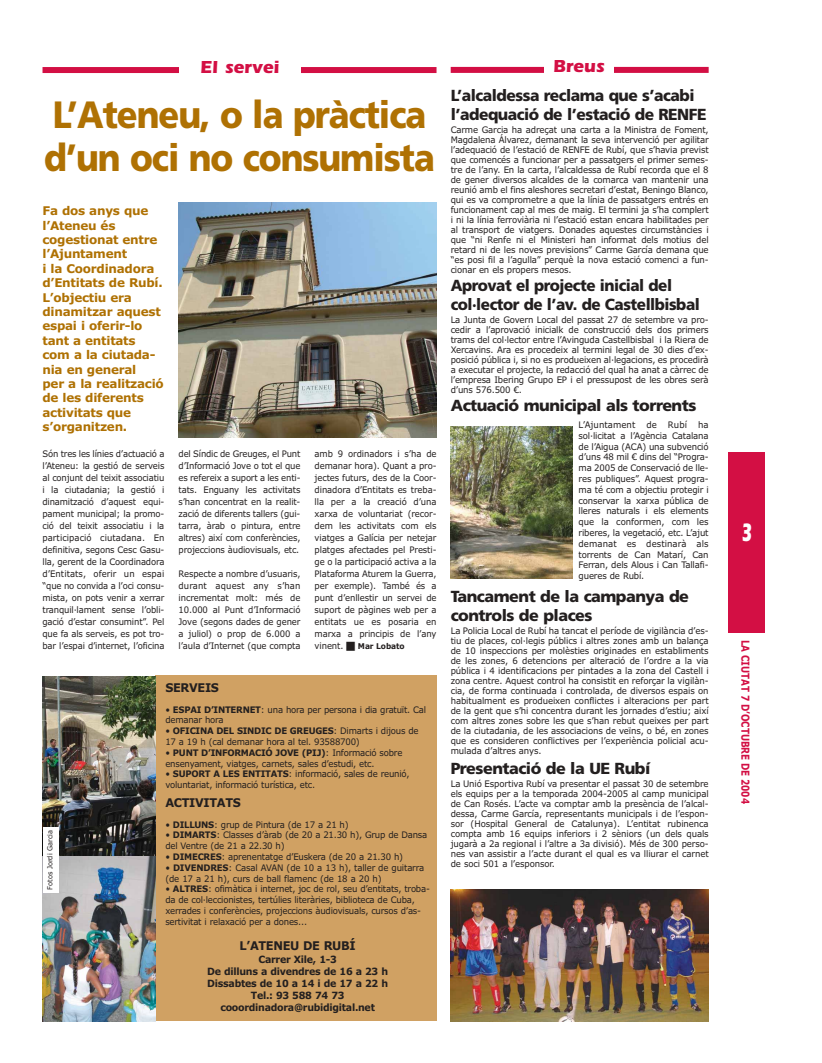
<style>
.page{position:relative;width:822px;height:1063px;background:#fff}
.page>*{position:absolute;margin:0;border:0;box-sizing:border-box;transform-origin:0 0}
.t1{font:900 38px/43px "Frutiger";letter-spacing:-.03em;color:#af7103;scale:.9 1}
.t2{font:700 26px "Itc Eras";color:#fff;scale:.6 1}
.t3{font:700 18px "Itc Eras";color:#d30f44}
.t4{font:900 16px/19.2px "Frutiger";letter-spacing:-.03em;color:#231f1f}
.t5{font:900 16px/19.2px "Frutiger";letter-spacing:-.03em;color:#231f1f;scale:.95 1}
.t6{font:700 12px/14.4px "Verdana";letter-spacing:-.02em;color:#af7103}
.t7{font:700 12px "Verdana";letter-spacing:-.03em;color:#231f1f;scale:.95 1}
.t8{font:700 11px "Verdana";letter-spacing:-.015em;color:#d30f44;scale:.8 1}
.t9{font:700 10px/12px "Verdana";letter-spacing:-.03em;color:#231f1f;text-align:center;scale:.95 1}
.t10{font:9px/10px "Verdana";letter-spacing:-.02em;color:#231f1f;scale:.95 1}
.t11{font:9px/12px "Verdana";letter-spacing:-.02em;color:#231f1f;text-align:justify;scale:.94 1}
.t12{font:700 8px "Verdana";letter-spacing:-.015em;color:#231f1f;scale:.94 1}
.t13{font:7px "Verdana";color:#231f1f;scale:.95 1}
.s1{font-weight:700}
</style>
<div class="page">
<div style="left:728px;top:452px;width:37px;height:181px;background:#d30f44"></div>
<div style="left:451px;top:67px;width:258px;height:6px;background:#d30f44"></div>
<div style="left:544px;top:56px;width:70px;height:25px;background:#fff"></div>
<div style="left:43px;top:67px;width:394px;height:6px;background:#d30f44"></div>
<div style="left:179px;top:56px;width:121px;height:25px;background:#fff"></div>
<div style="left:43px;top:676px;width:394px;height:345px;background:#d0a163"></div>
<img style="left:451px;top:426px;width:122px;height:152px">
<img style="left:179px;top:202px;width:258px;height:236px">
<img style="left:43px;top:856px;width:112px;height:165px">
<img style="left:43px;top:676px;width:112px;height:180px">
<img style="left:451px;top:889px;width:258px;height:132px">
<div style="left:43px;top:827px;width:16px;height:65px;background:#fff"></div>
<h3 class="t3" style="left:200px;top:61px;width:81px">El servei</h3>
<h3 class="t3" style="left:553px;top:60px;width:53px">Breus</h3>
<h1 class="t1" style="left:44px;top:96px;width:436px">L’Ateneu, o la pràctica d’un oci no consumista</h1>
<h3 class="t4" style="left:451px;top:87px;width:257px">L’alcaldessa reclama que s’acabi l’adequació de l’estació de RENFE</h3>
<p class="t10" style="left:451px;top:125px;width:273px;text-align:justify">Carme Garcia ha adreçat una carta a la Ministra de Foment, Magdalena Álvarez, demanant la seva intervenció per agilitar l’adequació de l’estació de RENFE de Rubí, que s’havia previst que comencés a funcionar per a passatgers el primer semes&shy;tre de l’any. En la carta, l’alcaldessa de Rubí recorda que el 8 de gener diversos alcaldes de la comarca van mantenir una reunió amb el fins aleshores secretari d’estat, Beningo Blanco, qui es va comprometre a que la línia de passatgers entrés en funcionament cap al mes de maig. El termini ja s’ha complert i ni la línia ferroviària ni l’estació estan encara habilitades per al transport de viatgers. Donades aquestes circumstàncies i que “ni Renfe ni el Ministeri han informat dels motius del retard ni de les noves previsions” Carme García demana que “es posi fil a l’agulla” perquè la nova estació comenci a fun&shy;cionar en els propers mesos.</p>
<h3 class="t5" style="left:451px;top:277px;width:264px">Aprovat el projecte inicial del col·lector de l’av. de Castellbisbal</h3>
<p class="t10" style="left:451px;top:315px;width:273px;text-align:justify">La Junta de Govern Local del passat 27 de setembre va pro&shy;cedir a l’aprovació inicialk de construcció dels dos primers trams del col·lector entre l’Avinguda Castellbisbal i la Riera de Xercavins. Ara es procedeix al termini legal de 30 dies d’ex&shy;posició pública i, si no es produeixen al·legacions, es procedirà a executar el projecte, la redacció del qual ha anat a càrrec de l’empresa Ibering Grupo EP i el pressupost de les obres serà d’uns 576.500 €.</p>
<h3 class="t4" style="left:451px;top:397px;width:247px">Actuació municipal als torrents</h3>
<p class="t10" style="left:579px;top:420px;width:138px;line-height:10.8px;text-align:justify">L’Ajuntament de Rubí ha sol·licitat a l’Agència Catalana de l’Aigua (ACA) una subvenció d’uns 48 mil € dins del “Progra&shy;ma 2005 de Conservació de lle&shy;res publiques”. Aquest progra&shy;ma té com a objectiu protegir i conservar la xarxa pública de lleres naturals i els elements que la conformen, com les riberes, la vegetació, etc. L’ajut demanat es destinarà als torrents de Can Matarí, Can Ferran, dels Alous i Can Tallafi&shy;gueres de Rubí.</p>
<h3 class="t4" style="left:451px;top:589px;width:240px">Tancament de la campanya de controls de places</h3>
<p class="t10" style="left:451px;top:627px;width:273px;text-align:justify">La Policia Local de Rubí ha tancat el període de vigilància d’es&shy;tiu de places, col·legis públics i altres zones amb un balança de 10 inspeccions per molèsties originades en establiments de les zones, 6 detencions per alteració de l’ordre a la via pública i 4 identificacions per pintades a la zona del Castell i zona centre. Aquest control ha consistit en reforçar la vigilàn&shy;cia, de forma continuada i controlada, de diversos espais on habitualment es produeixen conflictes i alteracions per part de la gent que s’hi concentra durant les jornades d’estiu; així com altres zones sobre les que s’han rebut queixes per part de la ciutadania, de les associacions de veïns, o bé, en zones que es consideren conflictives per l’experiència policial acu&shy;mulada d’altres anys.</p>
<h3 class="t4" style="left:451px;top:760px;width:201px">Presentació de la UE Rubí</h3>
<p class="t10" style="left:451px;top:779px;width:273px;text-align:justify">La Unió Esportiva Rubí va presentar el passat 30 de setembre els equips per a la temporada 2004-2005 al camp municipal de Can Rosés. L’acte va comptar amb la presència de l’alcal&shy;dessa, Carme García, representants municipals i de l’espon&shy;sor (Hospital General de Catalunya). L’entitat rubinenca compta amb 16 equips inferiors i 2 sèniors (un dels quals jugarà a 2a regional i l’altre a 3a divisió). Més de 300 perso&shy;nes van assistir a l’acte durant el qual es va lliurar el carnet de soci 501 a l’esponsor.</p>
<p class="t6" style="left:43px;top:205px;width:123px">Fa dos anys que l’Ateneu és cogestionat entre l’Ajuntament<br>i la Coordinadora d’Entitats de Rubí.<br>L’objectiu era dinamitzar aquest espai i oferir-lo tant a entitats com a la ciutada&shy;nia en general<br>per a la realització de les diferents activitats que s’organitzen.</p>
<p class="t11" style="left:43px;top:449px;width:131px">Són tres les línies d’actuació a l’Ateneu: la gestió de serveis al conjunt del teixit associatiu i la ciutadania; la gestió i dinamització d’aquest equi&shy;pament municipal; la promo&shy;ció del teixit associatiu i la participació ciutadana. En definitiva, segons Cesc Gasu&shy;lla, gerent de la Coordinadora d’Entitats, oferir un espai “que no convida a l’oci consu&shy;mista, on pots venir a xerrar tranquil·lament sense l’obli&shy;gació d’estar consumint”. Pel que fa als serveis, es pot tro&shy;bar l’espai d’internet, l’oficina</p>
<p class="t11" style="left:179px;top:449px;width:131px">del Síndic de Greuges, el Punt d’Informació Jove o tot el que es refereix a suport a les enti&shy;tats. Enguany les activitats s’han concentrat en la realit&shy;zació de diferents tallers (gui&shy;tarra, àrab o pintura, entre altres) així com conferències, projeccions àudiovisuals, etc.</p>
<p class="t11" style="left:179px;top:569px;width:131px">Respecte a nombre d’usuaris, durant aquest any s’han incrementat molt: més de 10.000 al Punt d’Informació Jove (segons dades de gener a juliol) o prop de 6.000 a l’aula d’Internet (que compta</p>
<p class="t11" style="left:315px;top:449px;width:131px">amb 9 ordinadors i s’ha de demanar hora). Quant a pro&shy;jectes futurs, des de la Coor&shy;dinadora d’Entitats es treba&shy;lla per a la creació d’una xarxa de voluntariat (recor&shy;dem les activitats com els viatges a Galícia per netejar platges afectades pel Presti&shy;ge o la participació activa a la Plataforma Aturem la Guerra, per exemple). També és a punt d’enllestir un servei de suport de pàgines web per a entitats ue es posaria en marxa a principis de l’any vinent.</p>
<p class="t12" style="left:358px;top:643px;width:51px">Mar Lobato</p>
<h3 class="t7" style="left:165px;top:683px;width:58px">SERVEIS</h3>
<p class="t10" style="left:165px;top:705px;width:276px;line-height:10.8px">• <span class="s1">ESPAI D’INTERNET</span>: una hora per persona i dia gratuït. Cal demanar hora</p>
<p class="t10" style="left:165px;top:726px;width:268px;line-height:10.8px">• <span class="s1">OFICINA DEL SINDIC DE GREUGES</span>: Dimarts i dijous de<br>17 a 19 h (cal demanar hora al tel. 93588700)</p>
<p class="t10" style="left:165px;top:748px;width:251px;line-height:10.8px">• <span class="s1">PUNT D’INFORMACIÓ JOVE (PIJ)</span>: Informació sobre ensenyament, viatges, carnets, sales d’estudi, etc.</p>
<p class="t10" style="left:165px;top:769px;width:259px;line-height:10.8px">• <span class="s1">SUPORT A LES ENTITATS</span>: informació, sales de reunió, voluntariat, informació turística, etc.</p>
<h3 class="t7" style="left:165px;top:798px;width:81px">ACTIVITATS</h3>
<p class="t10" style="left:165px;top:820px;width:194px">• <span class="s1">DILLUNS</span>: grup de Pintura (de 17 a 21 h)</p>
<p class="t10" style="left:165px;top:830px;width:277px;line-height:10.8px">• <span class="s1">DIMARTS</span>: Classes d’àrab (de 20 a 21.30 h), Grup de Dansa del Ventre (de 21 a 22.30 h)</p>
<p class="t10" style="left:165px;top:852px;width:252px">• <span class="s1">DIMECRES</span>: aprenentatge d’Euskera (de 20 a 21.30 h)</p>
<p class="t10" style="left:165px;top:863px;width:274px;line-height:10.8px">• <span class="s1">DIVENDRES</span>: Casal AVAN (de 10 a 13 h), taller de guitarra (de 17 a 21 h), curs de ball flamenc (de 18 a 20 h)</p>
<p class="t10" style="left:165px;top:884px;width:280px;line-height:10.8px">• <span class="s1">ALTRES</span>: ofimàtica i internet, joc de rol, seu d’entitats, troba&shy;da de col·leccionistes, tertúlies literàries, biblioteca de Cuba, xerrades i conferències, projeccions àudiovisuals, cursos d’as&shy;sertivitat i relaxació per a dones...</p>
<h3 class="t7" style="left:240px;top:941px;width:124px">L’ATENEU DE RUBÍ</h3>
<p class="t9" style="left:207px;top:954px;width:192px">Carrer Xile, 1-3<br>De dilluns a divendres de 16 a 23 h<br>Dissabtes de 10 a 14 i de 17 a 22 h<br>Tel.: 93 588 74 73 cooordinadora@rubidigital.net</p>
<p class="t13" style="left:47px;top:890px;width:65px;rotate:-90deg">Fotos Jordi Garcia</p>
<h2 class="t2" style="left:741px;top:524px;width:19px">3</h2>
<p class="t8" style="left:750px;top:640px;width:207px;rotate:90deg">LA CIUTAT 7 D’OCTUBRE DE 2004</p>
</div>
